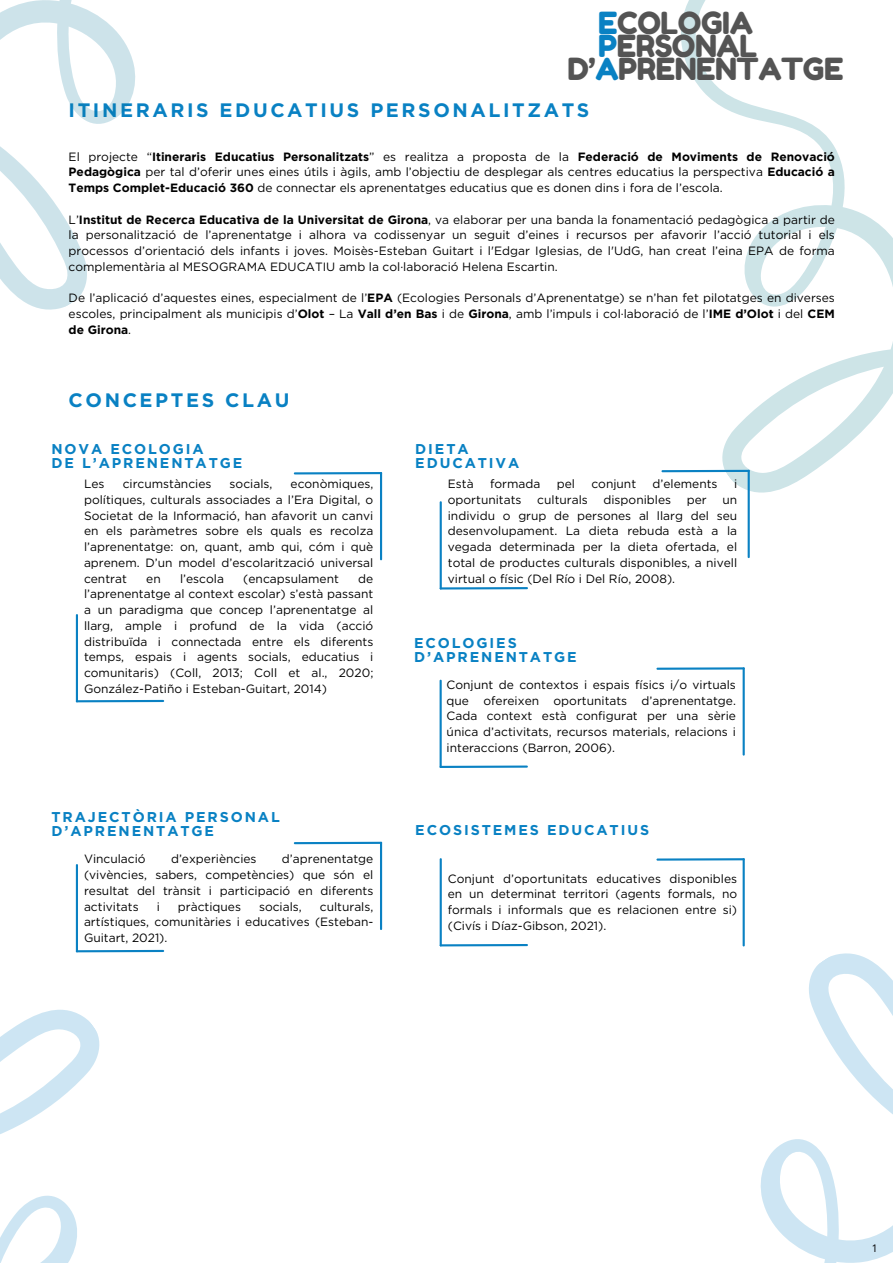
<style>
.page{position:relative;width:893px;height:1263px;background:#fff}
.page>*{position:absolute;margin:0;border:0;box-sizing:border-box;transform-origin:0 0}
.t1{font:30.45px "Fredoka One";letter-spacing:-.015em;color:#545454}
.t2{font:700 19.42px "Gotham";letter-spacing:.135em;color:#0981c3}
.t3{font:700 14.25px/14.1px "Gotham";letter-spacing:.135em;color:#0981c3}
.t4{font:12px/15.8px "Gotham";color:#000;text-align:justify}
.t5{font:10.5px "Open Sans";color:#000}
.s1{color:#0981c3}
.s2{font-weight:700}
</style>
<div class="page">
<svg style="left:0;top:0;width:136px;height:310px"></svg>
<svg style="left:662px;top:0;width:231px;height:493px"></svg>
<svg style="left:462px;top:946px;width:431px;height:317px"></svg>
<svg style="left:0;top:947px;width:165px;height:316px"></svg>
<hr style="left:440px;top:501px;width:2px;height:88px;background:#0981c3">
<svg style="left:441px;top:587px;width:87px;height:2px"></svg>
<hr style="left:747px;top:470px;width:3px;height:88px;background:#0981c3">
<svg style="left:661px;top:470px;width:89px;height:2px"></svg>
<hr style="left:76px;top:614px;width:2px;height:88px;background:#0981c3">
<svg style="left:78px;top:700px;width:86px;height:2px"></svg>
<hr style="left:380px;top:472px;width:2px;height:88px;background:#0981c3">
<svg style="left:294px;top:472px;width:88px;height:2px"></svg>
<hr style="left:76px;top:864px;width:2px;height:88px;background:#0981c3">
<svg style="left:78px;top:950px;width:86px;height:2px"></svg>
<hr style="left:380px;top:842px;width:2px;height:88px;background:#0981c3">
<svg style="left:294px;top:842px;width:86px;height:2px"></svg>
<hr style="left:439px;top:680px;width:3px;height:88px;background:#0981c3">
<svg style="left:439px;top:765px;width:89px;height:3px"></svg>
<hr style="left:742px;top:667px;width:3px;height:89px;background:#0981c3">
<svg style="left:656px;top:667px;width:89px;height:3px"></svg>
<hr style="left:440px;top:858px;width:2px;height:88px;background:#0981c3">
<svg style="left:441px;top:944px;width:87px;height:2px"></svg>
<hr style="left:742px;top:858px;width:3px;height:88px;background:#0981c3">
<svg style="left:656px;top:858px;width:89px;height:3px"></svg>
<p class="t1" style="left:598px;top:5px;width:156px"><span class="s1">E</span>COLOGIA</p>
<p class="t1" style="left:598px;top:28px;width:161px"><span class="s1">P</span>ERSONAL</p>
<h1 class="t1" style="left:567px;top:50px;width:277px">D’<span class="s1">A</span>PRENENTATGE</h1>
<p class="t2" style="left:69px;top:98px;width:522px">ITINERARIS EDUCATIUS PERSONALITZATS</p>
<p class="t4" style="left:69px;top:148px;width:768px">El projecte “<span class="s2">Itineraris Educatius Personalitzats</span>” es realitza a proposta de la <span class="s2">Federació de Moviments de Renovació Pedagògica</span> per tal d’oferir unes eines útils i àgils, amb l’objectiu de desplegar als centres educatius la perspectiva <span class="s2">Educació a Temps Complet-Educació 360</span> de connectar els aprenentatges educatius que es donen dins i fora de l’escola.</p>
<h1 class="t4" style="left:69px;top:211px;width:768px">L’<span class="s2">Institut de Recerca Educativa de la Universitat de Girona</span>, va elaborar per una banda la fonamentació pedagògica a partir de la personalització de l’aprenentatge i alhora va codissenyar un seguit d’eines i recursos per afavorir l’acció tutorial i els processos d’orientació dels infants i joves. Moisès-Esteban Guitart i l'Edgar Iglesias, de l'UdG, han creat l’eina EPA de forma complementària al MESOGRAMA EDUCATIU amb la col·laboració Helena Escartin.</h1>
<h2 class="t4" style="left:69px;top:290px;width:768px">De l’aplicació d’aquestes eines, especialment de l’<span class="s2">EPA</span> (Ecologies Personals d’Aprenentatge) se n’han fet pilotatges en diverses escoles, principalment als municipis d’<span class="s2">Olot</span> – La <span class="s2">Vall d’en Bas</span> i de <span class="s2">Girona</span>, amb l’impuls i col·laboració de l’<span class="s2">IME d’Olot</span> i del <span class="s2">CEM de Girona</span>.</h2>
<p class="t2" style="left:69px;top:388px;width:222px">CONCEPTES CLAU</p>
<h2 class="t3" style="left:51px;top:442px;width:192px">NOVA ECOLOGIA<br>DE L’APRENENTATGE</h2>
<p class="t4" style="left:84px;top:476px;width:291px;text-indent:207px">econòmiques, polítiques, culturals associades a l’Era Digital, o Societat de la Informació, han afavorit un canvi en els paràmetres sobre els quals es recolza l’aprenentatge: on, quant, amb qui, cóm i què aprenem. D’un model d’escolarització universal centrat</p>
<p class="t4" style="left:84px;top:476px;width:22px">Les</p>
<p class="t4" style="left:123px;top:476px;width:90px">circumstàncies</p>
<p class="t4" style="left:230px;top:476px;width:44px">socials,</p>
<p class="t4" style="left:84px;top:570px;width:291px;text-indent:274px">de l’aprenentatge al context escolar) s’està passant a un paradigma que concep l’aprenentatge al llarg, ample i profund de la vida (acció distribuïda i connectada entre els diferents temps, espais i agents socials, educatius i comunitaris) (Coll, 2013; Coll et al., 2020; González-Patiño i Esteban-Guitart, 2014)</p>
<p class="t4" style="left:146px;top:570px;width:16px">en</p>
<p class="t4" style="left:180px;top:570px;width:45px">l’escola</p>
<p class="t4" style="left:243px;top:570px;width:97px">(encapsulament</p>
<p class="t3" style="left:51px;top:810px;width:230px">TRAJECTÒRIA PERSONAL<br>D’APRENENTATGE</p>
<p class="t4" style="left:84px;top:851px;width:63px">Vinculació</p>
<p class="t4" style="left:171px;top:851px;width:87px">d’experiències</p>
<p class="t4" style="left:84px;top:851px;width:291px;text-indent:198px">d’aprenentatge (vivències, sabers, competències) que són el resultat del trànsit i participació en diferents activitats</p>
<p class="t4" style="left:157px;top:898px;width:5px">i</p>
<p class="t4" style="left:178px;top:898px;width:65px">pràctiques</p>
<p class="t4" style="left:259px;top:898px;width:44px">socials,</p>
<p class="t4" style="left:84px;top:898px;width:291px;text-indent:236px">culturals, artístiques, comunitàries i educatives (Esteban-Guitart, 2021).</p>
<h3 class="t3" style="left:415px;top:442px;width:106px">DIETA<br>EDUCATIVA</h3>
<h3 class="t4" style="left:448px;top:476px;width:27px">Està</h3>
<h3 class="t4" style="left:490px;top:476px;width:52px">formada</h3>
<h3 class="t4" style="left:557px;top:476px;width:20px">pel</h3>
<h3 class="t4" style="left:591px;top:476px;width:46px">conjunt</h3>
<h3 class="t4" style="left:652px;top:476px;width:66px">d’elements</h3>
<h3 class="t4" style="left:734px;top:476px;width:5px">i</h3>
<h3 class="t4" style="left:448px;top:492px;width:75px">oportunitats</h3>
<h3 class="t4" style="left:537px;top:492px;width:52px">culturals</h3>
<h3 class="t4" style="left:603px;top:492px;width:69px">disponibles</h3>
<h3 class="t4" style="left:687px;top:492px;width:21px">per</h3>
<h3 class="t4" style="left:448px;top:492px;width:291px;text-indent:274px">un individu o grup de persones al llarg del seu desenvolupament. La dieta rebuda està a la vegada determinada per la dieta ofertada, el total de productes culturals disponibles, a nivell virtual o físic (Del Río i Del Río, 2008).</h3>
<p class="t3" style="left:414px;top:636px;width:164px">ECOLOGIES<br>D’APRENENTATGE</p>
<p class="t4" style="left:446px;top:677px;width:291px">Conjunt de contextos i espais físics i/o virtuals que ofereixen oportunitats d’aprenentatge.<br>Cada context està configurat per una sèrie única d’activitats, recursos materials, relacions i interaccions (Barron, 2006).</p>
<p class="t3" style="left:415px;top:822px;width:235px">ECOSISTEMES EDUCATIUS</p>
<p class="t4" style="left:448px;top:870px;width:291px">Conjunt d’oportunitats educatives disponibles en un determinat territori (agents formals, no formals i informals que es relacionen entre si) (Civís i Díaz-Gibson, 2021).</p>
<h3 class="t5" style="left:871px;top:1241px;width:7px">1</h3>
</div>
